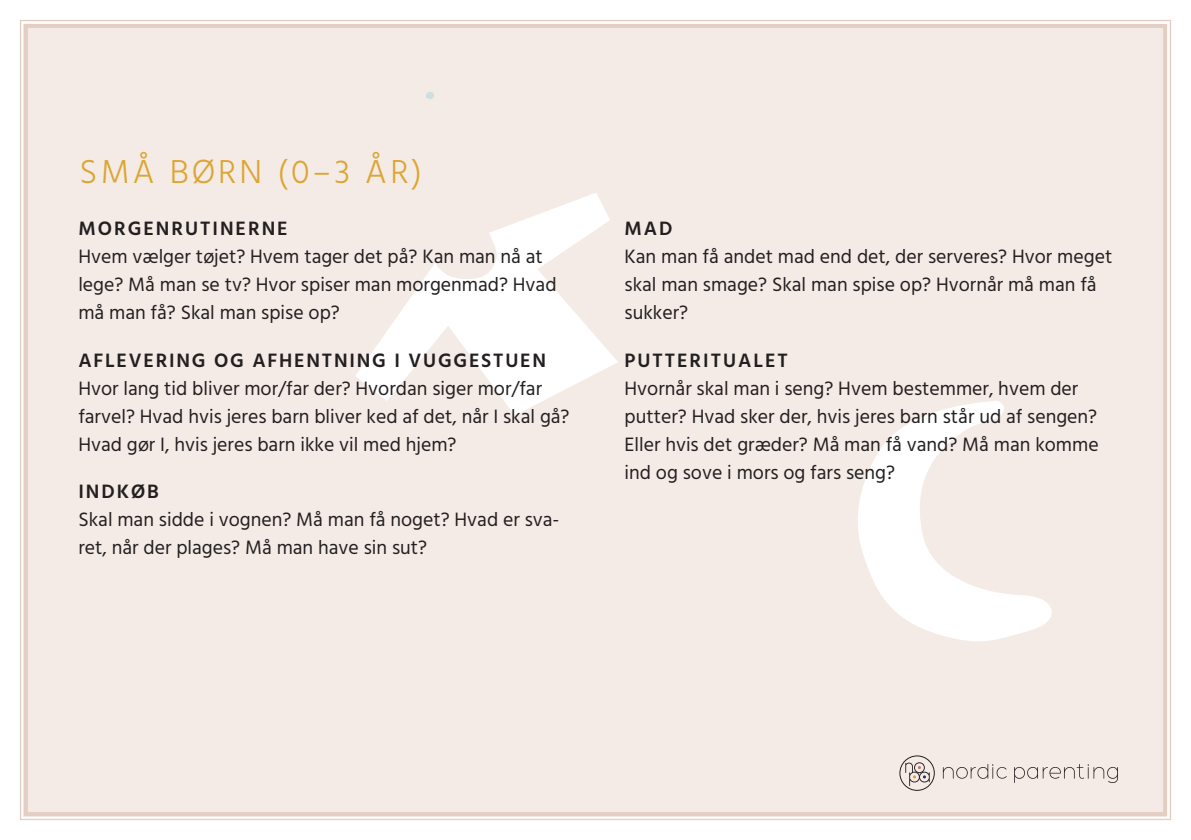
<style>
.page{position:relative;width:1191px;height:840px;background:#fff}
.page>*{position:absolute;margin:0;border:0;box-sizing:border-box;transform-origin:0 0}
.t1{font:300 34px "Hind";letter-spacing:.1em;color:#dda531}
.t2{font:19.8px/28px "Hind";color:#231f20}
.t3{font:600 19.8px "Hind";letter-spacing:.1em;color:#231f20}
</style>
<div class="page">
<div style="left:20px;top:20px;width:1151px;height:800px;background:#f4ebe7"></div>
<div style="left:24px;top:24px;width:1143px;height:791px;border:4px solid #e4cdc2"></div>
<svg style="left:425px;top:92px;width:9px;height:8px"></svg>
<svg style="left:851px;top:400px;width:212px;height:247px;fill:#f4ebe7"></svg>
<div style="left:899px;top:755px;width:35px;height:35px;border:1px solid #231f20;border-radius:50%"></div>
<svg style="left:943px;top:763px;width:63px;height:15px"></svg>
<svg style="left:1014px;top:763px;width:104px;height:19px"></svg>
<svg style="left:905px;top:761px;width:24px;height:24px"></svg>
<svg style="left:355px;top:192px;width:263px;height:223px;fill:#f4ebe7"></svg>
<p class="t1" style="left:79px;top:149px;width:344px">SMÅ BØRN (0–3 ÅR)</p>
<p class="t3" style="left:78px;top:216px;width:211px">MORGENRUTINERNE</p>
<p class="t2" style="left:78px;top:243px;width:480px">Hvem vælger tøjet? Hvem tager det på? Kan man nå at lege? Må man se tv? Hvor spiser man morgenmad? Hvad må man få? Skal man spise op?</p>
<p class="t3" style="left:78px;top:348px;width:469px">AFLEVERING OG AFHENTNING I VUGGESTUEN</p>
<p class="t2" style="left:78px;top:375px;width:493px">Hvor lang tid bliver mor/far der? Hvordan siger mor/far farvel? Hvad hvis jeres barn bliver ked af det, når I skal gå?<br>Hvad gør I, hvis jeres barn ikke vil med hjem?</p>
<p class="t3" style="left:78px;top:479px;width:82px">INDKØB</p>
<p class="t2" style="left:78px;top:506px;width:482px">Skal man sidde i vognen? Må man få noget? Hvad er sva&shy;ret, når der plages? Må man have sin sut?</p>
<p class="t3" style="left:624px;top:216px;width:50px">MAD</p>
<p class="t2" style="left:624px;top:243px;width:489px">Kan man få andet mad end det, der serveres? Hvor meget skal man smage? Skal man spise op? Hvornår må man få sukker?</p>
<p class="t3" style="left:624px;top:348px;width:165px">PUTTERITUALET</p>
<p class="t2" style="left:624px;top:375px;width:475px">Hvornår skal man i seng? Hvem bestemmer, hvem der putter? Hvad sker der, hvis jeres barn står ud af sengen?<br>Eller hvis det græder? Må man få vand? Må man komme ind og sove i mors og fars seng?</p>
</div>
